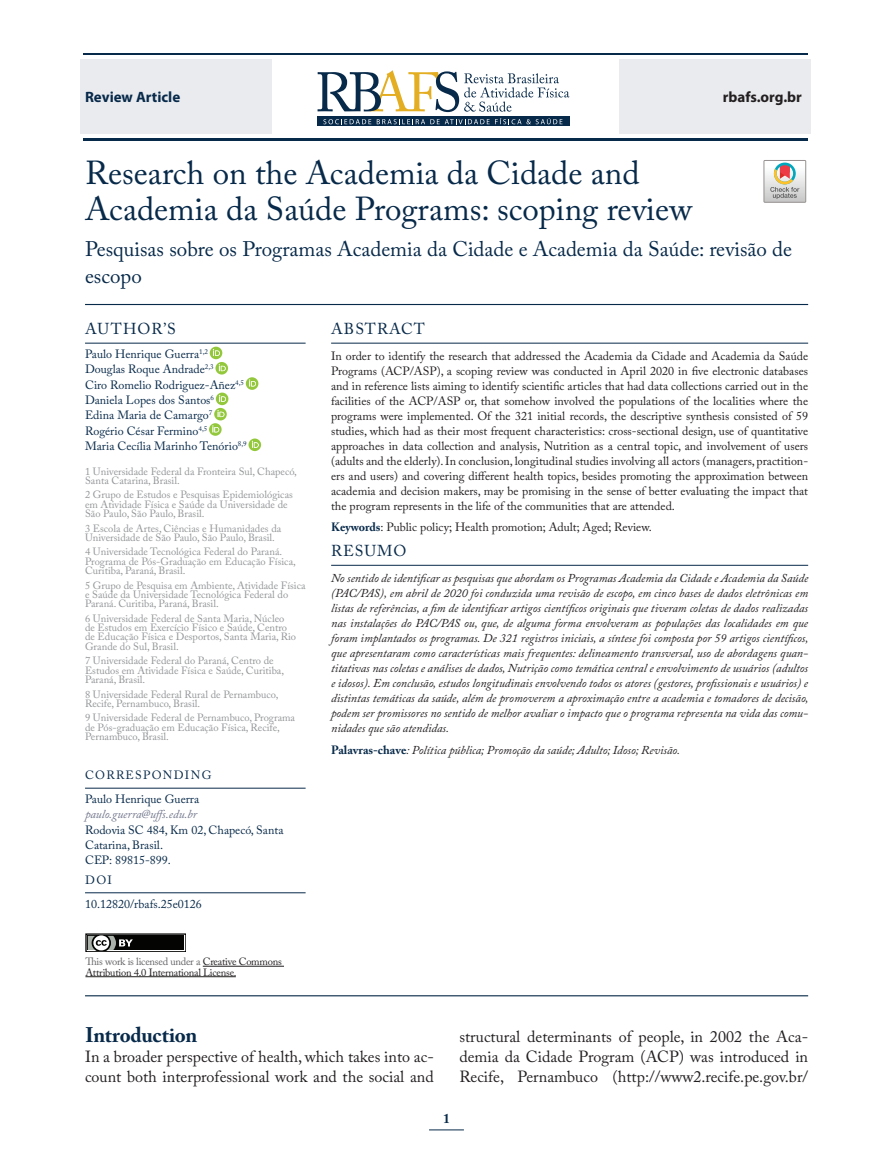
<style>
.page{position:relative;width:893px;height:1170px;background:#fff}
.page>*{position:absolute;margin:0;border:0;box-sizing:border-box;transform-origin:0 0}
.t1{font:33px/36px "Adobe Caslon Pro";color:#082a4a}
.t2{font:21px/27px "Adobe Caslon Pro";color:#082a4a}
.t3{font:700 21px "Adobe Caslon Pro";letter-spacing:-.015em;color:#082a4a}
.t4{font:16.05px/20.2px "Adobe Caslon Pro";color:#231f20}
.t5{font:15.75px "Adobe Caslon Pro";letter-spacing:.065em;color:#082a4a}
.t6{font:700 15px "Myriad Pro";color:#082a4a}
.t7{font:700 15px "Myriad Pro";color:#231f20}
.t8{font:700 13.5px "Adobe Caslon Pro";color:#082a4a}
.t9{font:italic 12px/15px "Adobe Caslon Pro";color:#231f20;text-align:justify}
.t10{font:12px/15px "Adobe Caslon Pro";color:#231f20;text-align:justify}
.t11{font:12px/15.3px "Adobe Caslon Pro";color:#082a4a}
.t12{font:italic 12px "Adobe Caslon Pro";color:#71758b}
.t13{font:10.5px/9.3px "Adobe Caslon Pro";color:#939598}
.t14{font:10.5px/10.5px "Adobe Caslon Pro";letter-spacing:-.02em;color:#231f20}
.s1{font-weight:700;color:#082a4a}
.s2{font-weight:700;font-style:normal;color:#082a4a}
.s3{color:#636366}
</style>
<div class="page">
<div style="left:619px;top:59px;width:192px;height:75px;background:#eaebef"></div>
<div style="left:80px;top:59px;width:192px;height:75px;background:#eaebef"></div>
<hr style="left:83px;top:53px;width:725px;height:2px;background:#082a4a">
<hr style="left:83px;top:138px;width:725px;height:2px;background:#082a4a">
<svg style="left:318px;top:117px;width:252px;height:9px"></svg>
<svg style="left:323px;top:119px;width:48px;height:5px"></svg>
<svg style="left:377px;top:118px;width:185px;height:6px"></svg>
<svg style="left:318px;top:70px;width:251px;height:42px"></svg>
<svg style="left:764px;top:160px;width:42px;height:42px"></svg>
<hr style="left:429px;top:1129px;width:35px;height:1px;background:#082a4a">
<hr style="left:85px;top:304px;width:723px;height:1px;background:#082a4a">
<hr style="left:85px;top:343px;width:221px;height:1px;background:#082a4a">
<hr style="left:85px;top:787px;width:221px;height:1px;background:#082a4a">
<hr style="left:85px;top:892px;width:221px;height:1px;background:#082a4a">
<svg style="left:210px;top:346px;width:18px;height:28px"></svg>
<svg style="left:246px;top:377px;width:12px;height:13px"></svg>
<svg style="left:209px;top:392px;width:19px;height:44px"></svg>
<svg style="left:249px;top:438px;width:12px;height:13px"></svg>
<hr style="left:331px;top:343px;width:477px;height:1px;background:#082a4a">
<hr style="left:331px;top:565px;width:477px;height:1px;background:#082a4a">
<hr style="left:85px;top:995px;width:723px;height:1px;background:#082a4a">
<hr style="left:203px;top:965px;width:81px;height:1px;background:#231f20">
<hr style="left:85px;top:976px;width:151px;height:1px;background:#231f20">
<div style="left:85px;top:933px;width:101px;height:18px;border:1px solid #040503"></div>
<div style="left:88px;top:935px;width:96px;height:14px;background:#040503"></div>
<svg style="left:85px;top:933px;width:48px;height:19px"></svg>
<p class="t6" style="left:85px;top:87px;width:97px">Review Article</p>
<p class="t7" style="left:723px;top:87px;width:81px">rbafs.org.br</p>
<h1 class="t1" style="left:85px;top:155px;width:609px">Research on the Academia da Cidade and<br>Academia da Saúde Programs: scoping review</h1>
<h2 class="t2" style="left:85px;top:235px;width:709px">Pesquisas sobre os Programas Academia da Cidade e Academia da Saúde: revisão de escopo</h2>
<h3 class="t5" style="left:85px;top:319px;width:92px">AUTHOR’S</h3>
<p class="t11" style="left:85px;top:346px;width:163px">Paulo Henrique Guerra<sup>1,2<br></sup>Douglas Roque Andrade<sup>2,3<br></sup>Ciro Romelio Rodriguez-Añez<sup>4,5<br></sup>Daniela Lopes dos Santos<sup>6<br></sup>Edina Maria de Camargo<sup>7<br></sup>Rogério César Fermino<sup>4,5<br></sup>Maria Cecília Marinho Tenório<sup>8,9</sup></p>
<p class="t13" style="left:85px;top:466px;width:213px">1 Universidade Federal da Fronteira Sul, Chapecó,<br>Santa Catarina, Brasil.</p>
<p class="t13" style="left:85px;top:490px;width:209px">2 Grupo de Estudos e Pesquisas Epidemiológicas em Atividade Física e Saúde da Universidade de<br>São Paulo, São Paulo, Brasil.</p>
<p class="t13" style="left:85px;top:523px;width:198px">3 Escola de Artes, Ciências e Humanidades da<br>Universidade de São Paulo, São Paulo, Brasil.</p>
<p class="t13" style="left:85px;top:547px;width:212px">4 Universidade Tecnológica Federal do Paraná.<br>Programa de Pós-Graduação em Educação Física,<br>Curitiba, Paraná, Brasil.</p>
<p class="t13" style="left:85px;top:580px;width:222px">5 Grupo de Pesquisa em Ambiente, Atividade Física e Saúde da Universidade Tecnológica Federal do<br>Paraná. Curitiba, Paraná, Brasil.</p>
<p class="t13" style="left:85px;top:613px;width:213px">6 Universidade Federal de Santa Maria, Núcleo de Estudos em Exercício Físico e Saúde, Centro de Educação Física e Desportos, Santa Maria, Rio Grande do Sul, Brasil.</p>
<p class="t13" style="left:85px;top:656px;width:201px">7 Universidade Federal do Paraná, Centro de<br>Estudos em Atividade Física e Saúde, Curitiba,<br>Paraná, Brasil.</p>
<p class="t13" style="left:85px;top:689px;width:195px">8 Universidade Federal Rural de Pernambuco,<br>Recife, Pernambuco, Brasil.</p>
<p class="t13" style="left:85px;top:713px;width:212px">9 Universidade Federal de Pernambuco, Programa de Pós-graduação em Educação Física, Recife,<br>Pernambuco, Brasil.</p>
<p class="t11" style="left:85px;top:763px;width:128px;line-height:23.9px">CORRESPONDING<br>Paulo Henrique Guerra</p>
<p class="t12" style="left:85px;top:807px;width:114px">paulo.guerra@uffs.edu.br</p>
<p class="t11" style="left:85px;top:821px;width:200px">Rodovia SC 484, Km 02, Chapecó, Santa<br>Catarina, Brasil.<br>CEP: 89815-899.</p>
<p class="t11" style="left:85px;top:867px;width:118px;line-height:23.9px">DOI<br>10.12820/rbafs.25e0126</p>
<h3 class="t5" style="left:331px;top:319px;width:95px">ABSTRACT</h3>
<p class="t10" style="left:331px;top:348px;width:479px">In order to identify the research that addressed the Academia da Cidade and Academia da Saúde Programs (ACP/ASP), a scoping review was conducted in April 2020 in five electronic databases and in reference lists aiming to identify scientific articles that had data collections carried out in the facilities of the ACP/ASP or, that somehow involved the populations of the localities where the programs were implemented. Of the 321 initial records, the descriptive synthesis consisted of 59 studies, which had as their most frequent characteristics: cross-sectional design, use of quantitative approaches in data collection and analysis, Nutrition as a central topic, and involvement of users (adults and the elderly). In conclusion, longitudinal studies involving all actors (managers, practition&shy;ers and users) and covering different health topics, besides promoting the approximation between academia and decision makers, may be promising in the sense of better evaluating the impact that the program represents in the life of the communities that are attended.</p>
<p class="t10" style="left:331px;top:519px;width:322px"><span class="s1">Keywords</span>: Public policy; Health promotion; Adult; Aged; Review.</p>
<h3 class="t5" style="left:331px;top:541px;width:77px">RESUMO</h3>
<p class="t9" style="left:331px;top:570px;width:479px">No sentido de identificar as pesquisas que abordam os Programas Academia da Cidade e Academia da Saúde (PAC/PAS), em abril de 2020 foi conduzida uma revisão de escopo, em cinco bases de dados eletrônicas em listas de referências, a fim de identificar artigos científicos originais que tiveram coletas de dados realizadas nas instalações do PAC/PAS ou, que, de alguma forma envolveram as populações das localidades em que foram implantados os programas. De 321 registros iniciais, a síntese foi composta por 59 artigos científicos, que apresentaram como características mais frequentes: delineamento transversal, uso de abordagens quan&shy;titativas nas coletas e análises de dados, Nutrição como temática central e envolvimento de usuários (adultos e idosos). Em conclusão, estudos longitudinais envolvendo todos os atores (gestores, profissionais e usuários) e distintas temáticas da saúde, além de promoverem a aproximação entre a academia e tomadores de decisão, podem ser promissores no sentido de melhor avaliar o impacto que o programa representa na vida das comu&shy;nidades que são atendidas.</p>
<p class="t9" style="left:331px;top:741px;width:350px"><span class="s2">Palavras-chave</span>: Política pública; Promoção da saúde; Adulto; Idoso; Revisão.</p>
<p class="t14" style="left:85px;top:956px;width:198px"><span class="s3">This work is licensed under a</span> Creative Commons<br>Attribution 4.0 International License.</p>
<h2 class="t3" style="left:85px;top:1022px;width:114px">Introduction</h2>
<h3 class="t4" style="left:85px;top:1046px;width:350px">In a broader perspective of health, which takes into ac&shy;count both interprofessional work and the social and</h3>
<h3 class="t4" style="left:459px;top:1025px;width:350px;text-align:justify">structural determinants of people, in 2002 the Aca&shy;demia da Cidade Program (ACP) was introduced in Recife, Pernambuco (http://www2.recife.pe.gov.br/</h3>
<p class="t8" style="left:443px;top:1110px;width:8px">1</p>
</div>
